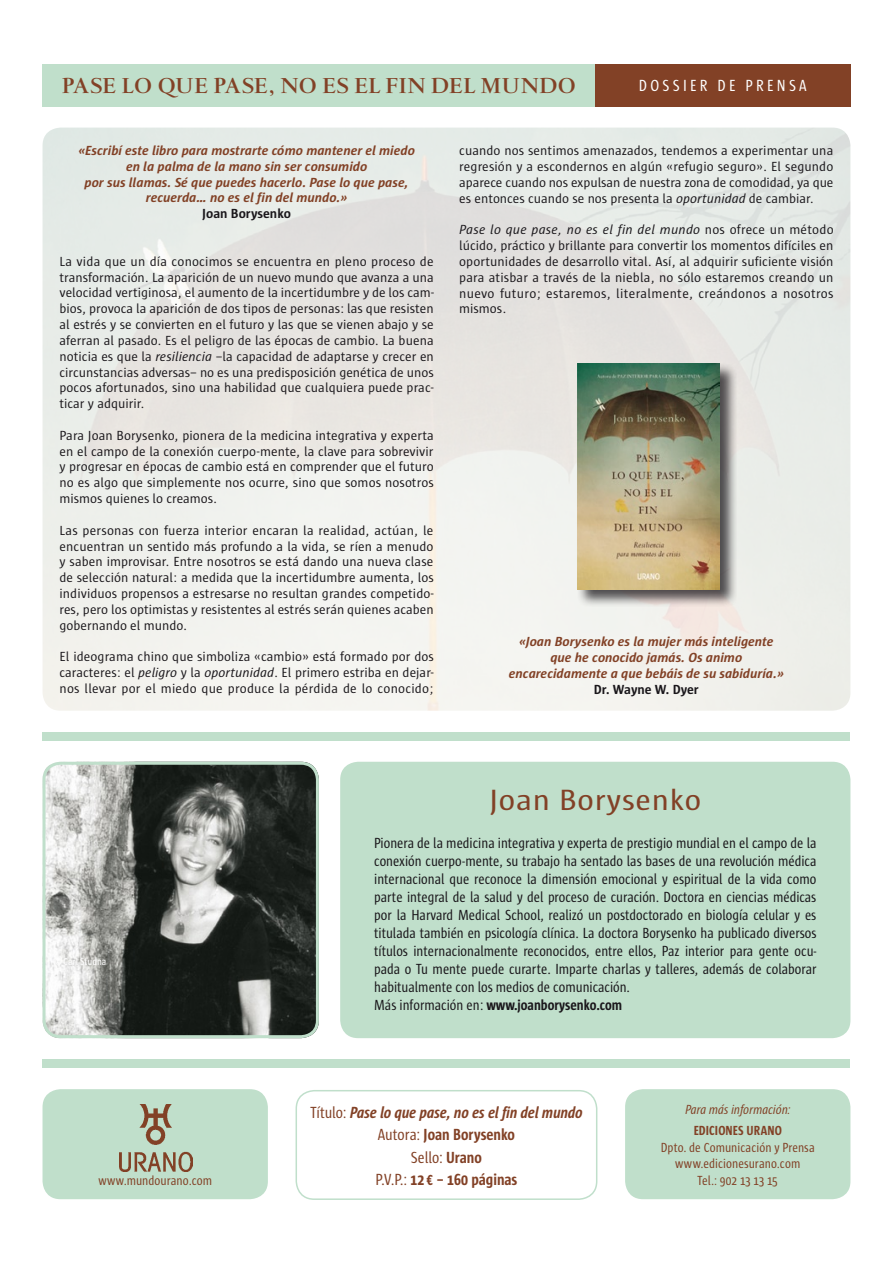
<style>
.page{position:relative;width:893px;height:1263px;background:#fff}
.page>*{position:absolute;margin:0;border:0;box-sizing:border-box;transform-origin:0 0}
.t1{font:30px "Sun Cd";letter-spacing:.02em;color:#824126;scale:1.25 1}
.t2{font:600 25.5px "Spectrum";letter-spacing:.015em;color:#824126}
.t3{font:700 16.5px/22.5px "Sun Cd";color:#824126;text-align:center}
.t4{font:16.5px "Sun Cd";letter-spacing:.2em;color:#fff}
.t5{font:15px/18px "Sun Cd";color:#1a171b}
.t6{font:13.5px/15.8px "Sun";color:#1a171b;text-align:justify}
.t7{font:italic 700 13.5px/15.8px "Sun";color:#824126;text-align:center}
.t8{font:13.5px/16.5px "Sun Cd";letter-spacing:.005em;color:#824126;text-align:center}
.t9{font:700 13.5px "Sun";color:#1a171b}
.t10{font:italic 13.5px "Sun Cd";letter-spacing:.005em;color:#824126}
.t11{font:700 13.5px "Sun Cd";letter-spacing:.01em;color:#824126}
.t12{font:10.5px "Sun Cd";color:#fff}
.s1{font-style:italic}
.s2{font-weight:700}
.s3{font-weight:400}
</style>
<div class="page">
<div style="left:43px;top:64px;width:552px;height:42px;background:#c0dfcb"></div>
<div style="left:43px;top:732px;width:807px;height:8px;background:#c0dfcb"></div>
<div style="left:43px;top:1059px;width:807px;height:9px;background:#c0dfcb"></div>
<div style="left:595px;top:64px;width:255px;height:42px;background:#824126"></div>
<div style="left:575px;top:362px;width:162px;height:244px;background:#1a171b;opacity:.75"></div>
<img style="left:577px;top:364px;width:143px;height:225px">
<div style="left:43px;top:1089px;width:225px;height:110px;background:#c0dfcb;border-radius:18px"></div>
<img style="left:119px;top:1105px;width:73px;height:67px">
<div style="left:625px;top:1089px;width:225px;height:110px;background:#c0dfcb;border-radius:18px"></div>
<div style="left:340px;top:762px;width:510px;height:276px;background:#c0dfcb;border-radius:18px"></div>
<img style="left:43px;top:762px;width:275px;height:276px">
<div style="left:43px;top:762px;width:276px;height:276px;border:3px solid #c0dfcb;border-radius:17px"></div>
<div style="left:296px;top:1090px;width:301px;height:110px;border:2px solid #c0dfcb;border-radius:18px"></div>
<h2 class="t2" style="left:62px;top:72px;width:516px">PASE LO QUE PASE, NO ES EL FIN DEL MUNDO</h2>
<p class="t4" style="left:639px;top:76px;width:169px">DOSSIER DE PRENSA</p>
<p class="t7" style="left:78px;top:143px;width:338px">«Escribí este libro para mostrarte cómo mantener el miedo en la palma de la mano sin ser consumido<br>por sus llamas. Sé que puedes hacerlo. Pase lo que pase, recuerda… no es el fin del mundo.»</p>
<p class="t9" style="left:202px;top:206px;width:90px">Joan Borysenko</p>
<p class="t6" style="left:60px;top:253px;width:376px">La vida que un día conocimos se encuentra en pleno proceso de transformación. La aparición de un nuevo mundo que avanza a una velocidad vertiginosa, el aumento de la incertidumbre y de los cam&shy;bios, provoca la aparición de dos tipos de personas: las que resisten al estrés y se convierten en el futuro y las que se vienen abajo y se aferran al pasado. Es el peligro de las épocas de cambio. La buena noticia es que la <span class="s1">resiliencia</span> –la capacidad de adaptarse y crecer en circunstancias adversas– no es una predisposición genética de unos pocos afortunados, sino una habilidad que cualquiera puede prac&shy;ticar y adquirir.</p>
<p class="t6" style="left:60px;top:427px;width:376px">Para Joan Borysenko, pionera de la medicina integrativa y experta en el campo de la conexión cuerpo-mente, la clave para sobrevivir y progresar en épocas de cambio está en comprender que el futuro no es algo que simplemente nos ocurre, sino que somos nosotros mismos quienes lo creamos.</p>
<p class="t6" style="left:60px;top:522px;width:376px">Las personas con fuerza interior encaran la realidad, actúan, le encuentran un sentido más profundo a la vida, se ríen a menudo y saben improvisar. Entre nosotros se está dando una nueva clase de selección natural: a medida que la incertidumbre aumenta, los individuos propensos a estresarse no resultan grandes competido&shy;res, pero los optimistas y resistentes al estrés serán quienes acaben gobernando el mundo.</p>
<p class="t6" style="left:60px;top:649px;width:376px">El ideograma chino que simboliza «cambio» está formado por dos caracteres: el <span class="s1">peligro</span> y la <span class="s1">oportunidad</span>. El primero estriba en dejar&shy;nos llevar por el miedo que produce la pérdida de lo conocido;</p>
<p class="t6" style="left:459px;top:143px;width:376px">cuando nos sentimos amenazados, tendemos a experimentar una regresión y a escondernos en algún «refugio seguro». El segundo aparece cuando nos expulsan de nuestra zona de comodidad, ya que es entonces cuando se nos presenta la <span class="s1">oportunidad</span> de cambiar.</p>
<p class="t6" style="left:459px;top:222px;width:376px"><span class="s1">Pase lo que pase, no es el fin del mundo</span> nos ofrece un método lúcido, práctico y brillante para convertir los momentos difíciles en oportunidades de desarrollo vital. Así, al adquirir suficiente visión para atisbar a través de la niebla, no sólo estaremos creando un nuevo futuro; estaremos, literalmente, creándonos a nosotros mismos.</p>
<p class="t7" style="left:509px;top:634px;width:277px">«Joan Borysenko es la mujer más inteligente que he conocido jamás. Os animo encarecidamente a que bebáis de su sabiduría.»</p>
<p class="t9" style="left:594px;top:682px;width:107px">Dr. Wayne W. Dyer</p>
<h1 class="t1" style="left:489px;top:784px;width:171px">Joan Borysenko</h1>
<p class="t12" style="left:55px;top:956px;width:53px">©Carl Studna</p>
<p class="t8" style="left:98px;top:1172px;width:115px">www.mundourano.com</p>
<p class="t5" style="left:374px;top:834px;width:444px">Pionera de la medicina integrativa y experta de prestigio mundial en el campo de la conexión cuerpo-mente, su trabajo ha sentado las bases de una revolución médica internacional que reconoce la dimensión emocional y espiritual de la vida como parte integral de la salud y del proceso de curación. Doctora en ciencias médicas por la Harvard Medical School, realizó un postdoctorado en biología celular y es titulada también en psicología clínica. La doctora Borysenko ha publicado diversos títulos internacionalmente reconocidos, entre ellos, Paz interior para gente ocu&shy;pada o Tu mente puede curarte. Imparte charlas y talleres, además de colaborar habitualmente con los medios de comunicación.<br>Más información en: <span class="s2">www.joanborysenko.com</span></p>
<p class="t3" style="left:310px;top:1101px;width:274px"><span class="s3">Título:</span> <span class="s1">Pase lo que pase, no es el fin del mundo<br></span><span class="s3">Autora:</span> Joan Borysenko<br><span class="s3">Sello:</span> Urano<br><span class="s3">P.V.P.:</span> 12 € – 160 páginas</p>
<p class="t10" style="left:685px;top:1103px;width:107px">Para más información:</p>
<p class="t11" style="left:694px;top:1123px;width:90px">EDICIONES URANO</p>
<p class="t8" style="left:661px;top:1139px;width:156px">Dpto. de Comunicación y Prensa www.edicionesurano.com<br>Tel.: 902 13 13 15</p>
</div>
